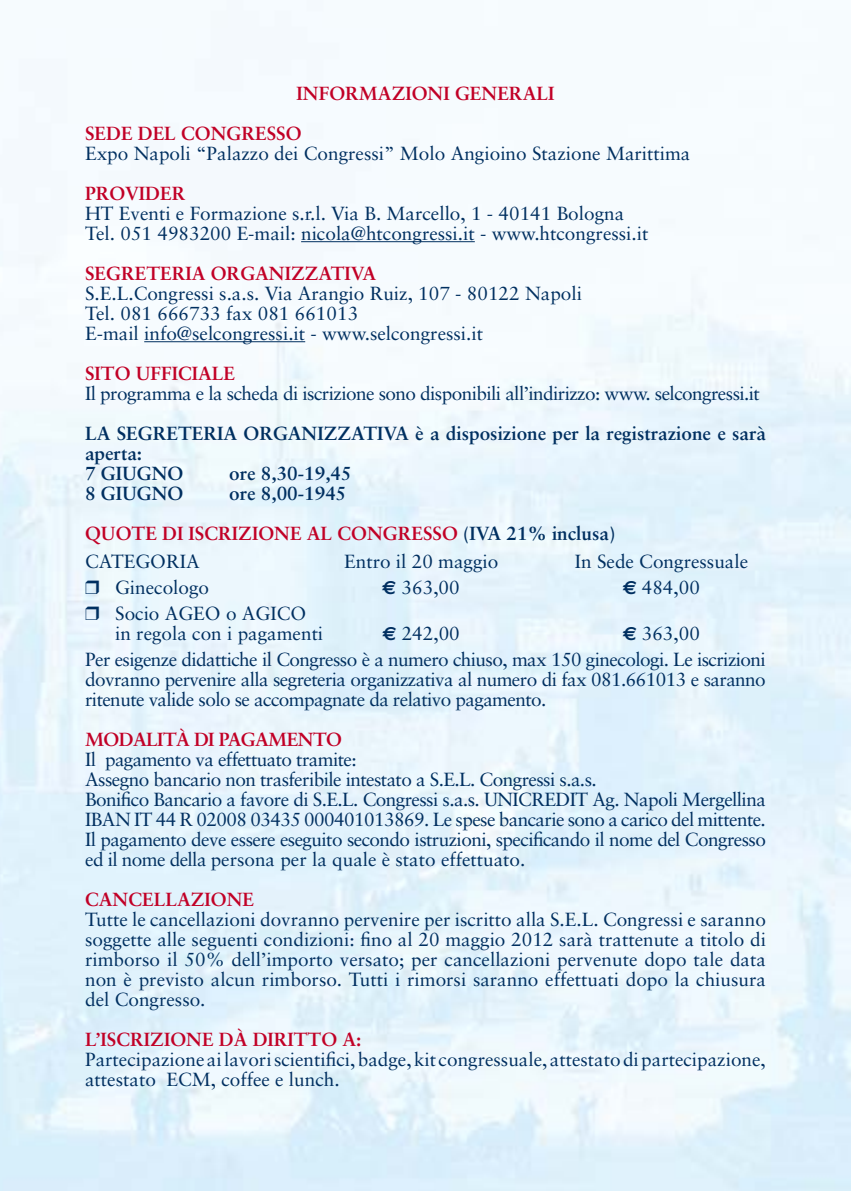
<style>
.page{position:relative;width:851px;height:1191px;background:#fff}
.page>*{position:absolute;margin:0;border:0;box-sizing:border-box;transform-origin:0 0}
.t1{font:19px/20px "Sabon";letter-spacing:-.03em;color:#002f60}
.t2{font:19px/20px "Sabon";color:#002f60}
.t3{font:700 19px/40px "Sabon";color:#c10026}
.t4{font:700 19px/20px "Sabon";color:#002f60}
.t5{font:700 19px "Sabon";letter-spacing:-.03em;color:#c10026}
.s1{color:#002f60}
.s2{font-family:"Euro Sans";font-weight:700}
</style>
<div class="page">
<img style="left:0;top:0;width:850px;height:1191px">
<hr style="left:301px;top:241px;width:173px;height:1px;background:#002f60">
<hr style="left:144px;top:341px;width:161px;height:1px;background:#002f60">
<svg style="left:86px;top:581px;width:13px;height:13px"></svg>
<svg style="left:86px;top:606px;width:19px;height:15px"></svg>
<p class="t3" style="left:85px;top:73px;width:470px;text-indent:211px">INFORMAZIONI GENERALI<br>SEDE DEL CONGRESSO</p>
<p class="t2" style="left:85px;top:143px;width:606px">Expo Napoli “Palazzo dei Congressi” Molo Angioino Stazione Marittima</p>
<p class="t3" style="left:85px;top:173px;width:102px">PROVIDER</p>
<p class="t2" style="left:85px;top:203px;width:564px">HT Eventi e Formazione s.r.l. Via B. Marcello, 1 - 40141 Bologna<br>Tel. 051 4983200 E-mail: nicola@htcongressi.it - www.htcongressi.it</p>
<p class="t3" style="left:85px;top:253px;width:292px">SEGRETERIA ORGANIZZATIVA</p>
<p class="t2" style="left:85px;top:283px;width:498px">S.E.L.Congressi s.a.s. Via Arangio Ruiz, 107 - 80122 Napoli<br>Tel. 081 666733 fax 081 661013<br>E-mail info@selcongressi.it - www.selcongressi.it</p>
<p class="t3" style="left:85px;top:353px;width:151px">SITO UFFICIALE</p>
<p class="t1" style="left:85px;top:383px;width:676px">Il programma e la scheda di iscrizione sono disponibili all’indirizzo: www. selcongressi.it</p>
<p class="t4" style="left:85px;top:423px;width:682px">LA SEGRETERIA ORGANIZZATIVA è a disposizione per la registrazione e sarà aperta:<br>7 GIUGNO</p>
<p class="t4" style="left:229px;top:463px;width:124px">ore 8,30-19,45</p>
<p class="t4" style="left:85px;top:483px;width:100px">8 GIUGNO</p>
<p class="t3" style="left:85px;top:473px;width:531px;text-indent:144px"><span class="s1">ore 8,00-1945<br></span>QUOTE DI ISCRIZIONE AL CONGRESSO <span class="s1">(IVA 21% inclusa)</span></p>
<p class="t2" style="left:85px;top:551px;width:116px">CATEGORIA</p>
<p class="t2" style="left:344px;top:551px;width:156px">Entro il 20 maggio</p>
<p class="t2" style="left:575px;top:551px;width:175px">In Sede Congressuale</p>
<p class="t2" style="left:115px;top:577px;width:95px">Ginecologo</p>
<p class="t1" style="left:382px;top:577px;width:79px"><span class="s2">E</span> 363,00</p>
<p class="t1" style="left:622px;top:577px;width:79px"><span class="s2">E</span> 484,00</p>
<p class="t2" style="left:115px;top:603px;width:209px">Socio AGEO o AGICO in regola con i pagamenti</p>
<p class="t1" style="left:85px;top:620px;width:682px;line-height:25.6px;text-indent:537px"><span class="s2">E</span> 363,00<br>Per esigenze didattiche il Congresso è a numero chiuso, max 150 ginecologi. Le iscrizioni</p>
<p class="t1" style="left:85px;top:668px;width:682px">dovranno pervenire alla segreteria organizzativa al numero di fax 081.661013 e saranno ritenute valide solo se accompagnate da relativo pagamento.</p>
<p class="t5" style="left:85px;top:727px;width:258px">MODALITÀ DI PAGAMENTO</p>
<p class="t1" style="left:85px;top:748px;width:682px">Il pagamento va effettuato tramite:<br>Assegno bancario non trasferibile intestato a S.E.L. Congressi s.a.s.<br>Bonifico Bancario a favore di S.E.L. Congressi s.a.s. UNICREDIT Ag. Napoli Mergellina IBAN IT 44 R 02008 03435 000401013869. Le spese bancarie sono a carico del mittente.<br>Il pagamento deve essere eseguito secondo istruzioni, specificando il nome del Congresso ed il nome della persona per la quale è stato effettuato.</p>
<p class="t3" style="left:85px;top:878px;width:170px">CANCELLAZIONE</p>
<p class="t1" style="left:85px;top:909px;width:682px;text-align:justify">Tutte le cancellazioni dovranno pervenire per iscritto alla S.E.L. Congressi e saranno soggette alle seguenti condizioni: fino al 20 maggio 2012 sarà trattenute a titolo di rimborso il 50% dell’importo versato; per cancellazioni pervenute dopo tale data non è previsto alcun rimborso. Tutti i rimorsi saranno effettuati dopo la chiusura del Congresso.</p>
<p class="t3" style="left:85px;top:1018px;width:278px">L’ISCRIZIONE DÀ DIRITTO A:</p>
<p class="t2" style="left:85px;top:1049px;width:682px">Partecipazione ai lavori scientifici, badge, kit congressuale, attestato di partecipazione, attestato ECM, coffee e lunch.</p>
<p class="t1" style="left:382px;top:623px;width:79px"><span class="s2">E</span> 242,00</p>
</div>
